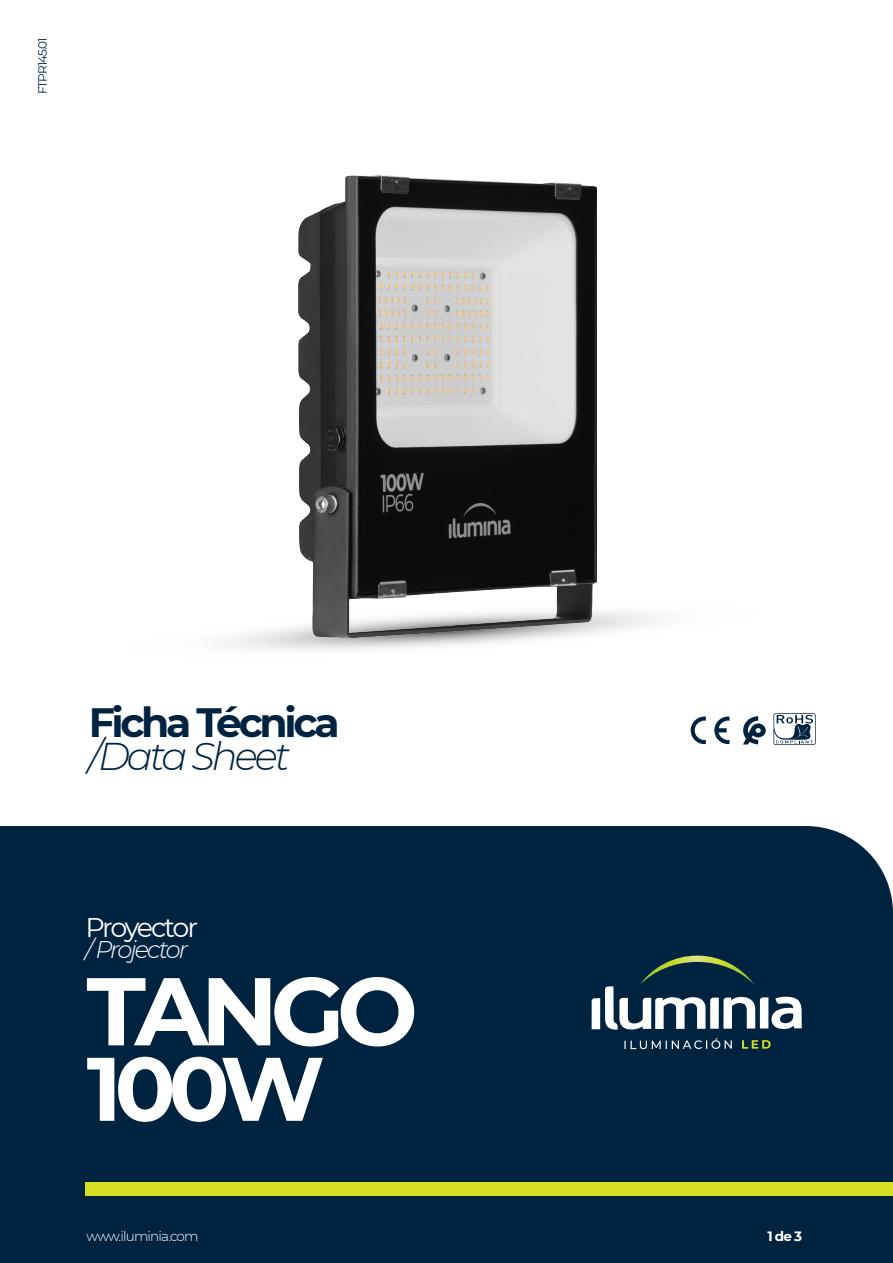
<style>
.page{position:relative;width:893px;height:1263px;background:#fff}
.page>*{position:absolute;margin:0;border:0;box-sizing:border-box;transform-origin:0 0}
.t1{font:700 96px "Montserrat";letter-spacing:-.08em;color:#fff}
.t2{font:700 90px "Montserrat";color:#fff}
.t3{font:700 40.95px "Montserrat";letter-spacing:-.08em;color:#002340}
.t4{font:italic 300 38.7px "Montserrat";letter-spacing:-.08em;color:#002340}
.t5{font:27px "Montserrat";letter-spacing:-.095em;color:#fff}
.t6{font:italic 300 24px "Montserrat";letter-spacing:-.08em;color:#fff}
.t7{font:300 13.5px "Montserrat";letter-spacing:-.06em;color:#fff}
.t8{font:700 13.5px "Montserrat";color:#fff}
.t9{font:12px "Montserrat";letter-spacing:-.08em;color:#002340}
</style>
<div class="page">
<div style="left:0;top:826px;width:893px;height:386px;background:#002340"></div>
<svg style="left:592px;top:955px;width:210px;height:75px"></svg>
<svg style="left:624px;top:1038px;width:108px;height:11px"></svg>
<svg style="left:742px;top:1040px;width:29px;height:9px"></svg>
<svg style="left:691px;top:716px;width:15px;height:28px"></svg>
<svg style="left:714px;top:716px;width:15px;height:28px"></svg>
<svg style="left:743px;top:716px;width:23px;height:28px"></svg>
<svg style="left:773px;top:713px;width:43px;height:32px"></svg>
<div style="left:86px;top:1182px;width:807px;height:14px;background:#d6df21"></div>
<div style="left:0;top:1212px;width:893px;height:51px;background:#002340"></div>
<svg style="left:228px;top:611px;width:429px;height:39px"></svg>
<img style="left:298px;top:175px;width:298px;height:462px">
<p class="t9" style="left:34px;top:94px;width:58px;rotate:-90deg">FTPR145.01</p>
<h3 class="t3" style="left:89px;top:693px;width:252px">Ficha Técnica</h3>
<h3 class="t4" style="left:89px;top:730px;width:203px">/Data Sheet</h3>
<h3 class="t5" style="left:86px;top:908px;width:114px">Proyector</h3>
<h3 class="t6" style="left:86px;top:933px;width:104px">/ Projector</h3>
<h1 class="t1" style="left:87px;top:942px;width:333px">TANGO</h1>
<h2 class="t2" style="left:87px;top:1024px;width:240px">100W</h2>
<p class="t7" style="left:87px;top:1227px;width:113px">www.iluminia.com</p>
<p class="t8" style="left:767px;top:1226px;width:36px">1 de 3</p>
</div>
